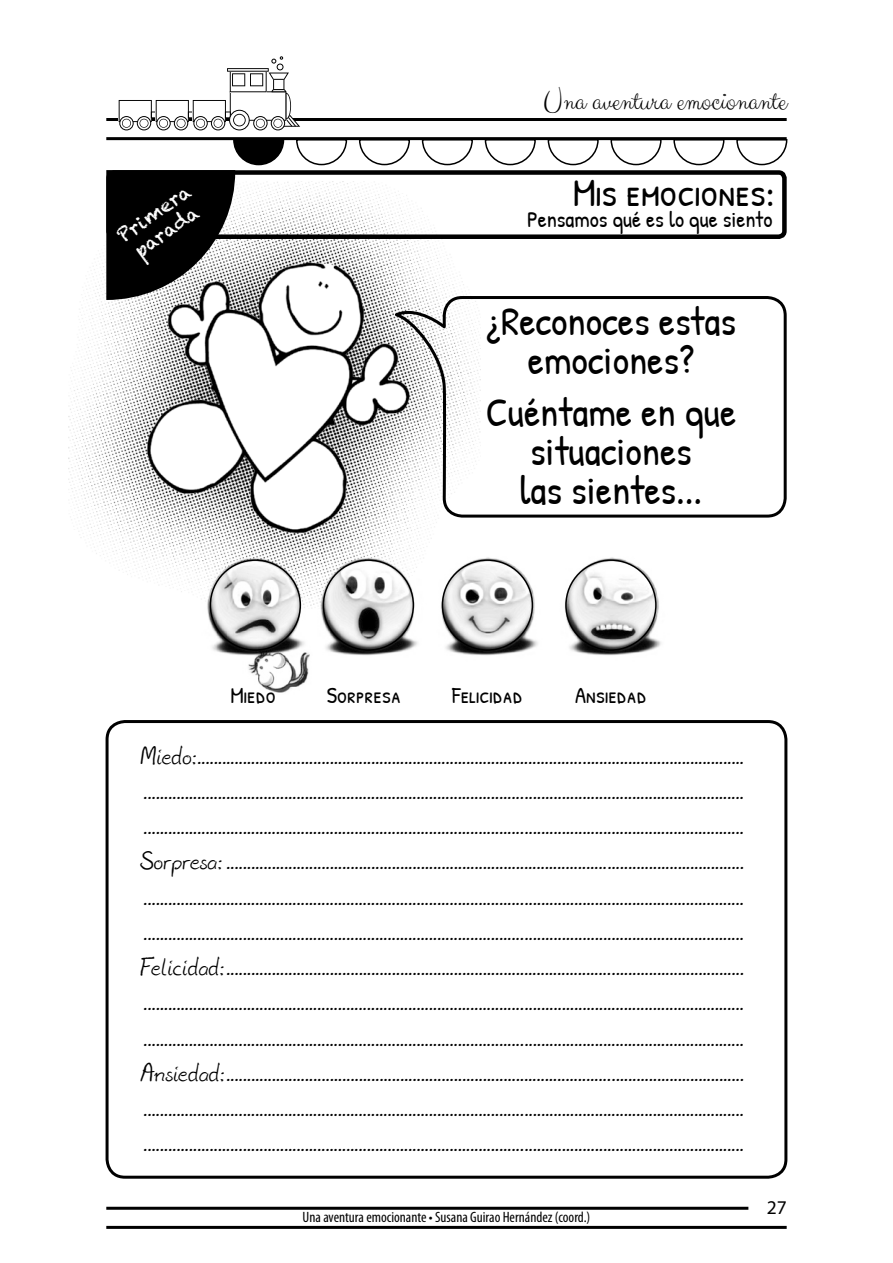
<style>
.page{position:relative;width:893px;height:1263px;background:#fff}
.page>*{position:absolute;margin:0;border:0;box-sizing:border-box;transform-origin:0 0}
.t1{font:40.5px/39px "Patrick Hand";color:#000;text-align:center}
.t2{font:39px "Patrick Hand SC";color:#000}
.t3{font:29.55px "Clicker Script";color:#000}
.t4{font:22.5px "Patrick Hand SC";color:#000}
.t5{font:22.5px "Patrick Hand";color:#000}
.t6{font:19.5px/35.2px "Julius B Thyssen";color:#000;text-align:justify}
.t7{font:19.5px "Myriad Pro";color:#000}
.t8{font:18.9px/21.9px "Chalkduster";color:#fff}
.t9{font:condensed 15px "Myriad Pro";color:#000}
.s1{font-size:24px}
</style>
<div class="page">
<hr style="left:106px;top:1207px;width:642px;height:3px;background:#000">
<hr style="left:106px;top:1226px;width:681px;height:3px;background:#000">
<svg style="left:295px;top:140px;width:53px;height:26px"></svg>
<svg style="left:358px;top:140px;width:53px;height:26px"></svg>
<svg style="left:421px;top:140px;width:53px;height:26px"></svg>
<svg style="left:484px;top:140px;width:53px;height:26px"></svg>
<svg style="left:547px;top:140px;width:52px;height:26px"></svg>
<svg style="left:610px;top:140px;width:52px;height:26px"></svg>
<svg style="left:673px;top:140px;width:52px;height:26px"></svg>
<svg style="left:735px;top:139px;width:53px;height:27px"></svg>
<hr style="left:106px;top:118px;width:681px;height:3px;background:#000">
<hr style="left:106px;top:137px;width:681px;height:3px;background:#000">
<div style="left:119px;top:116px;width:15px;height:14px;border:1px solid #000;border-radius:50%"></div>
<div style="left:137px;top:116px;width:14px;height:14px;border:1px solid #000;border-radius:50%"></div>
<div style="left:156px;top:116px;width:15px;height:14px;border:1px solid #000;border-radius:50%"></div>
<div style="left:174px;top:116px;width:14px;height:14px;border:1px solid #000;border-radius:50%"></div>
<div style="left:193px;top:116px;width:15px;height:14px;border:1px solid #000;border-radius:50%"></div>
<div style="left:211px;top:116px;width:14px;height:14px;border:1px solid #000;border-radius:50%"></div>
<div style="left:253px;top:116px;width:15px;height:14px;border:1px solid #000;border-radius:50%"></div>
<div style="left:229px;top:110px;width:21px;height:20px;border:1px solid #000;border-radius:50%"></div>
<div style="left:271px;top:116px;width:14px;height:14px;border:1px solid #000;border-radius:50%"></div>
<svg style="left:119px;top:56px;width:181px;height:72px"></svg>
<img style="left:68px;top:182px;width:396px;height:410px">
<svg style="left:106px;top:138px;width:179px;height:162px"></svg>
<div style="left:106px;top:170px;width:681px;height:69px;border:5px solid #000;border-radius:6px"></div>
<svg style="left:388px;top:294px;width:399px;height:225px"></svg>
<img style="left:197px;top:546px;width:464px;height:147px">
<div style="left:106px;top:720px;width:681px;height:459px;border:3px solid #000;border-radius:18px"></div>
<p class="t8" style="left:113px;top:229px;width:87px;rotate:-35deg">Primera parada</p>
<h3 class="t3" style="left:543px;top:82px;width:245px">Una aventura emocionante</h3>
<h2 class="t2" style="left:573px;top:166px;width:204px">Mis emociones:</h2>
<p class="t5" style="left:527px;top:203px;width:247px">Pensamos qué es lo que siento</p>
<h1 class="t1" style="left:486px;top:301px;width:252px">¿Reconoces estas emociones?</h1>
<h1 class="t1" style="left:486px;top:392px;width:252px">Cuéntame en que situaciones<br>las sientes...</h1>
<p class="t4" style="left:231px;top:679px;width:47px">Miedo</p>
<p class="t4" style="left:327px;top:679px;width:76px">Sorpresa</p>
<p class="t4" style="left:452px;top:679px;width:72px">Felicidad</p>
<p class="t4" style="left:575px;top:679px;width:73px">Ansiedad</p>
<p class="t6" style="left:140px;top:740px;width:605px"><span class="s1">Miedo:</span>.................................................................................................................................... ................................................................................................................................................. .................................................................................................................................................<br><span class="s1">Sorpresa:</span> ............................................................................................................................. ................................................................................................................................................. .................................................................................................................................................<br><span class="s1">Felicidad:</span>............................................................................................................................. ................................................................................................................................................. .................................................................................................................................................<br><span class="s1">Ansiedad:</span>............................................................................................................................. ................................................................................................................................................. .................................................................................................................................................</p>
<p class="t9" style="left:303px;top:1208px;width:289px">Una aventura emocionante • Susana Guirao Hernández (coord.)</p>
<p class="t7" style="left:767px;top:1195px;width:22px">27</p>
</div>
